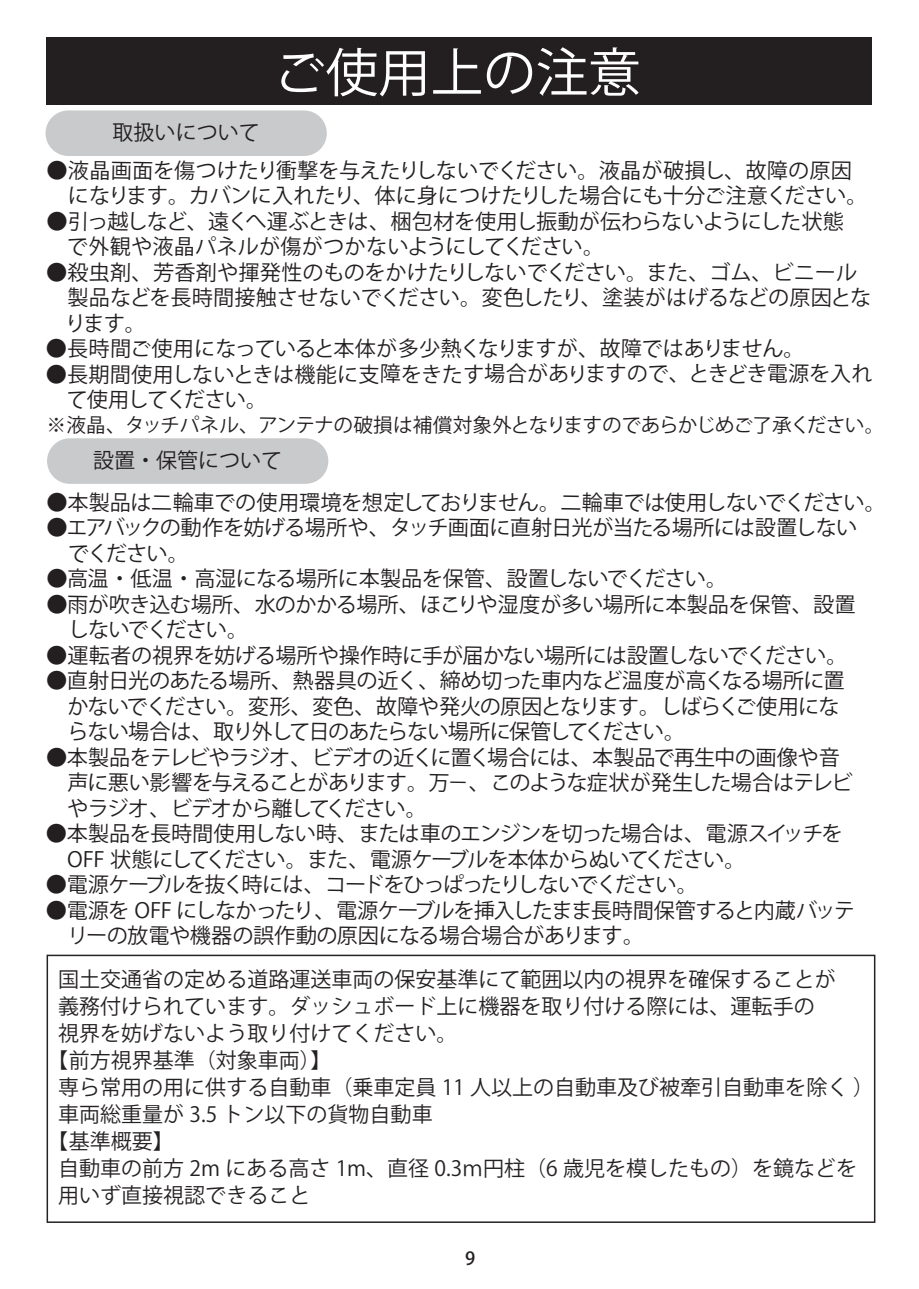
<style>
.page{position:relative;width:919px;height:1289px;background:#fff}
.page>*{position:absolute;margin:0;border:0;box-sizing:border-box;transform-origin:0 0}
.t1{font:52.5px "Koz Go Pr 6 N";color:#fff}
.t2{font:21px/25.2px "Koz Go Pr 6 N";color:#231f20}
.t3{font:19.5px "Koz Go Pr 6 N";color:#231f20}
.t4{font:500 18px "Koz Go Pr 6 N";color:#231f20}
</style>
<div class="page">
<div style="left:47px;top:37px;width:825px;height:67px;background:#231f20"></div>
<div style="left:46px;top:110px;width:281px;height:46px;background:#c9cacc;border-radius:23px"></div>
<div style="left:47px;top:438px;width:281px;height:46px;background:#c9cacc;border-radius:23px"></div>
<div style="left:47px;top:954px;width:828px;height:268px;border:2px solid #231f20"></div>
<p class="t2" style="left:113px;top:120px;width:148px">取扱いについて</p>
<h1 class="t1" style="left:273px;top:43px;width:369px">ご使用上の注意</h1>
<p class="t2" style="left:69px;top:152px;width:801px;text-indent:-22px;rotate:1deg">●液晶画面を傷つけたり衝撃を与えたりしないでください。液晶が破損し、故障の原因になります。カバンに入れたり、体に身につけたりした場合にも十分ご注意ください。</p>
<p class="t2" style="left:68px;top:202px;width:777px;line-height:27.2px;text-indent:-21px;rotate:1deg">●引っ越しなど、遠くへ運ぶときは、梱包材を使用し振動が伝わらないようにした状態で外観や液晶パネルが傷がつかないようにしてください。</p>
<p class="t2" style="left:68px;top:253px;width:805px;text-indent:-22px;rotate:1deg">●殺虫剤、芳香剤や揮発性のものをかけたりしないでください。また、ゴム、ビニール製品などを長時間接触させないでください。変色したり、塗装がはげるなどの原因とな</p>
<p class="t2" style="left:65px;top:310px;width:82px;rotate:1deg">ります。</p>
<p class="t2" style="left:46px;top:330px;width:760px;rotate:1deg">●長時間ご使用になっていると本体が多少熱くなりますが、故障ではありません。</p>
<p class="t2" style="left:67px;top:352px;width:807px;line-height:30.6px;text-indent:-21px;rotate:1deg">●長期間使用しないときは機能に支障をきたす場合がありますので、ときどき電源を入れて使用してください。</p>
<p class="t3" style="left:47px;top:406px;width:838px;rotate:1deg">※液晶、タッチパネル、アンテナの破損は補償対象外となりますのであらかじめご了承ください。</p>
<p class="t2" style="left:93px;top:448px;width:191px">設置・保管について</p>
<p class="t2" style="left:47px;top:483px;width:840px;rotate:1deg">●本製品は二輪車での使用環境を想定しておりません。二輪車では使用しないでください。</p>
<p class="t2" style="left:69px;top:506px;width:790px;line-height:31px;text-indent:-22px;rotate:1deg">●エアバックの動作を妨げる場所や、タッチ画面に直射日光が当たる場所には設置しないでください。</p>
<p class="t2" style="left:47px;top:560px;width:682px;rotate:1deg">●高温・低温・高湿になる場所に本製品を保管、設置しないでください。</p>
<p class="t2" style="left:69px;top:582px;width:788px;line-height:30.6px;text-indent:-22px;rotate:1deg">●雨が吹き込む場所、水のかかる場所、ほこりや湿度が多い場所に本製品を保管、設置しないでください。</p>
<p class="t2" style="left:47px;top:636px;width:802px;rotate:1deg">●運転者の視界を妨げる場所や操作時に手が届かない場所には設置しないでください。</p>
<p class="t2" style="left:68px;top:661px;width:777px;line-height:26.1px;text-indent:-22px;rotate:1deg">●直射日光のあたる場所、熱器具の近く、締め切った車内など温度が高くなる場所に置かないでください。変形、変色、故障や発火の原因となります。しばらくご使用にならない場合は、取り外して日のあたらない場所に保管してください。</p>
<p class="t2" style="left:68px;top:738px;width:786px;text-indent:-22px;rotate:1deg">●本製品をテレビやラジオ、ビデオの近くに置く場合には、本製品で再生中の画像や音声に悪い影響を与えることがあります。万－、このような症状が発生した場合はテレビ</p>
<p class="t2" style="left:68px;top:792px;width:361px;rotate:1deg">やラジオ、ビデオから離してください。</p>
<p class="t2" style="left:68px;top:814px;width:776px;line-height:26.2px;text-indent:-22px;rotate:1deg">●本製品を長時間使用しない時、または車のエンジンを切った場合は、電源スイッチを<br>OFF 状態にしてください。また、電源ケーブルを本体からぬいてください。</p>
<p class="t2" style="left:46px;top:866px;width:653px;rotate:1deg">●電源ケーブルを抜く時には、コードをひっぱったりしないでください。</p>
<p class="t2" style="left:68px;top:890px;width:788px;line-height:27px;text-indent:-22px;rotate:1deg">●電源を OFF にしなかったり、電源ケーブルを挿入したまま長時間保管すると内蔵バッテリーの放電や機器の誤作動の原因になる場合場合があります。</p>
<p class="t2" style="left:58px;top:966px;width:778px">国土交通省の定める道路運送車両の保安基準にて範囲以内の視界を確保することが</p>
<p class="t2" style="left:58px;top:994px;width:757px">義務付けられています。ダッシュボード上に機器を取り付ける際には、運転手の</p>
<p class="t2" style="left:58px;top:1021px;width:401px">視界を妨げないよう取り付けてください。</p>
<p class="t2" style="left:48px;top:1048px;width:285px">【前方視界基準（対象車両）】</p>
<p class="t2" style="left:58px;top:1075px;width:817px">専ら常用の用に供する自動車（乗車定員 11 人以上の自動車及び被牽引自動車を除く ）</p>
<p class="t2" style="left:58px;top:1102px;width:376px">車両総重量が 3.5 トン以下の貨物自動車</p>
<p class="t2" style="left:48px;top:1129px;width:128px">【基準概要】</p>
<p class="t2" style="left:58px;top:1156px;width:800px">自動車の前方 2m にある高さ 1m、直径 0.3ｍ円柱（6 歳児を模したもの）を鏡などを</p>
<p class="t2" style="left:58px;top:1183px;width:254px">用いず直接視認できること</p>
<p class="t4" style="left:465px;top:1248px;width:12px">9</p>
</div>
